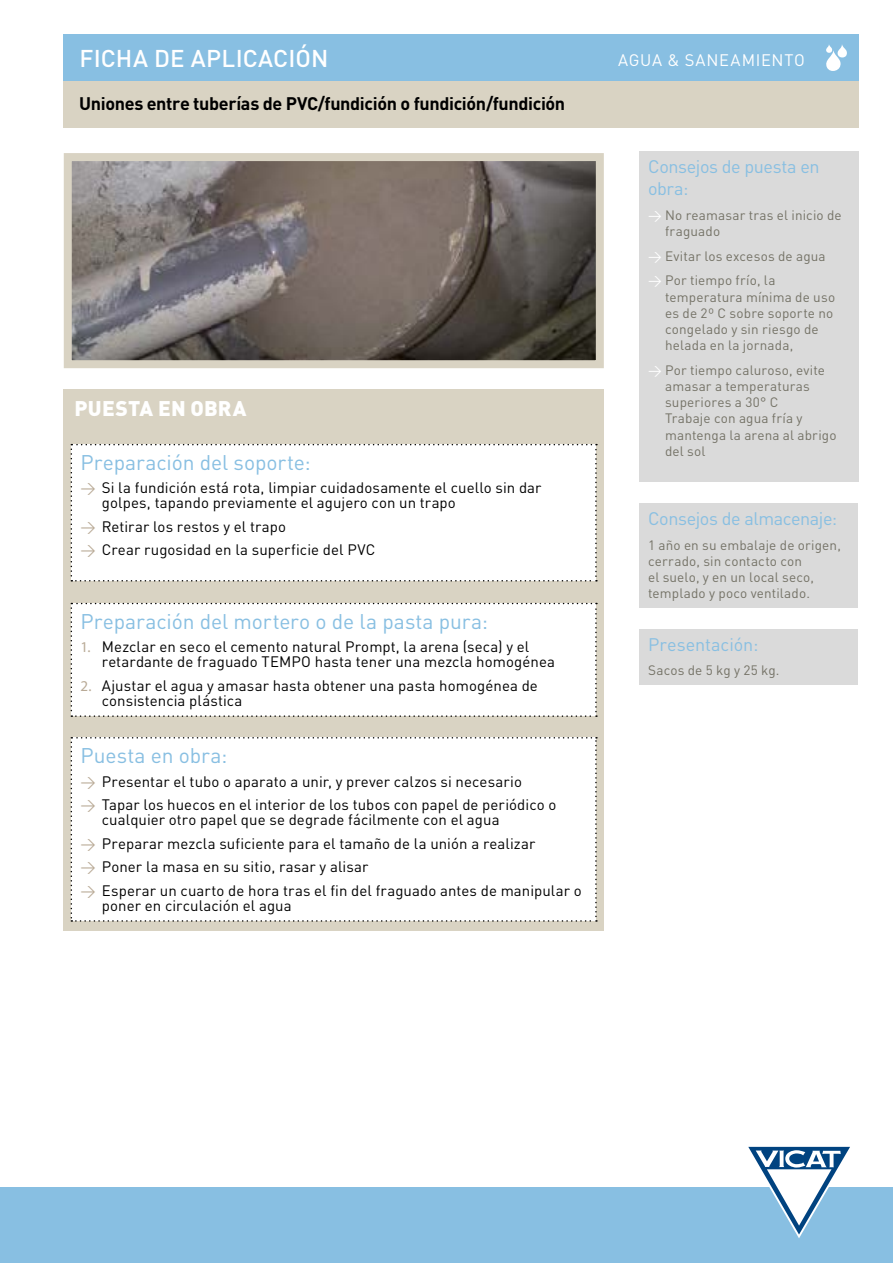
<style>
.page{position:relative;width:893px;height:1263px;background:#fff}
.page>*{position:absolute;margin:0;border:0;box-sizing:border-box;transform-origin:0 0}
.t1{font:500 24px "DIN Pro";letter-spacing:.005em;color:#fff}
.t2{font:21px "DIN Pro";letter-spacing:-.005em;color:#88bfe2}
.t3{font:900 21px "DIN Pro";letter-spacing:.01em;color:#fff}
.t4{font:18px/21.6px "DIN Pro";letter-spacing:-.02em;color:#88bfe2}
.t5{font:700 18px "DIN Pro";letter-spacing:-.02em;color:#000}
.t6{font:16.5px "DIN Pro";letter-spacing:.04em;color:#fff}
.t7{font:15px/15px "DIN Pro";letter-spacing:.005em;color:#000}
.t8{font:13.5px/16.2px "DIN Pro";letter-spacing:.01em;color:#747266}
.s1{color:#b9aa96}
.s2{font-family:"Myriad Pro";color:#b9aa96}
.s3{color:#fff}
</style>
<div class="page">
<div style="left:640px;top:151px;width:219px;height:330px;background:#dadada"></div>
<div style="left:64px;top:34px;width:795px;height:47px;background:#88bfe2"></div>
<div style="left:0;top:1187px;width:893px;height:76px;background:#88bfe2"></div>
<svg style="left:748px;top:1146px;width:102px;height:92px"></svg>
<div style="left:64px;top:81px;width:795px;height:47px;background:#d9d3c3"></div>
<div style="left:640px;top:503px;width:218px;height:105px;background:#dadada"></div>
<div style="left:640px;top:629px;width:218px;height:55px;background:#dadada"></div>
<div style="left:64px;top:389px;width:540px;height:542px;background:#d9d3c3"></div>
<img style="left:73px;top:162px;width:522px;height:197px">
<div style="left:64px;top:153px;width:540px;height:215px;border:8px solid #d9d3c3"></div>
<div style="left:71px;top:444px;width:526px;height:137px;background:#fff"></div>
<div style="left:71px;top:737px;width:526px;height:185px;background:#fff"></div>
<svg style="left:826px;top:45px;width:21px;height:26px"></svg>
<div style="left:71px;top:603px;width:526px;height:114px;background:#fff"></div>
<h1 class="t1" style="left:79px;top:38px;width:251px">FICHA DE APLICACIÓN</h1>
<p class="t5" style="left:79px;top:89px;width:487px">Uniones entre tuberías de PVC/fundición o fundición/fundición</p>
<h2 class="t3" style="left:75px;top:390px;width:173px">PUESTA EN OBRA</h2>
<h2 class="t2" style="left:81px;top:446px;width:232px">Preparación del soporte:</h2>
<p class="t7" style="left:102px;top:479px;width:441px;text-indent:-21px"><span class="s1">→</span> Si la fundición está rota, limpiar cuidadosamente el cuello sin dar golpes, tapando previamente el agujero con un trapo</p>
<p class="t7" style="left:81px;top:518px;width:207px"><span class="s1">→</span> Retirar los restos y el trapo</p>
<p class="t7" style="left:81px;top:541px;width:296px"><span class="s1">→</span> Crear rugosidad en la superficie del PVC</p>
<h2 class="t2" style="left:81px;top:605px;width:409px">Preparación del mortero o de la pasta pura:</h2>
<p class="t7" style="left:102px;top:638px;width:455px;text-indent:-21px"><span class="s2">1.</span> Mezclar en seco el cemento natural Prompt, la arena (seca) y el retardante de fraguado TEMPO hasta tener una mezcla homogénea</p>
<p class="t7" style="left:102px;top:676px;width:438px;text-indent:-21px"><span class="s2">2.</span> Ajustar el agua y amasar hasta obtener una pasta homogénea de consistencia plástica</p>
<h2 class="t2" style="left:81px;top:739px;width:148px">Puesta en obra:</h2>
<p class="t7" style="left:81px;top:772px;width:443px"><span class="s1">→</span> Presentar el tubo o aparato a unir, y prever calzos si necesario</p>
<p class="t7" style="left:102px;top:796px;width:456px;text-indent:-21px"><span class="s1">→</span> Tapar los huecos en el interior de los tubos con papel de periódico o cualquier otro papel que se degrade fácilmente con el agua</p>
<p class="t7" style="left:81px;top:834px;width:456px"><span class="s1">→</span> Preparar mezcla suficiente para el tamaño de la unión a realizar</p>
<p class="t7" style="left:81px;top:858px;width:289px"><span class="s1">→</span> Poner la masa en su sitio, rasar y alisar</p>
<p class="t7" style="left:102px;top:881px;width:481px;text-indent:-21px"><span class="s1">→</span> Esperar un cuarto de hora tras el fin del fraguado antes de manipular o poner en circulación el agua</p>
<p class="t6" style="left:618px;top:47px;width:188px">AGUA &amp; SANEAMIENTO</p>
<p class="t4" style="left:648px;top:154px;width:173px">Consejos de puesta en obra:</p>
<p class="t8" style="left:665px;top:205px;width:178px;text-indent:-17px"><span class="s3">→</span> No reamasar tras el inicio de fraguado</p>
<p class="t8" style="left:648px;top:246px;width:179px"><span class="s3">→</span> Evitar los excesos de agua</p>
<p class="t8" style="left:665px;top:271px;width:172px;text-indent:-17px"><span class="s3">→</span> Por tiempo frío, la temperatura mínima de uso es de 2º C sobre soporte no congelado y sin riesgo de helada en la jornada,</p>
<p class="t8" style="left:665px;top:360px;width:173px;text-indent:-17px"><span class="s3">→</span> Por tiempo caluroso, evite amasar a temperaturas superiores a 30° C<br>Trabaje con agua fría y mantenga la arena al abrigo del sol</p>
<p class="t4" style="left:648px;top:506px;width:191px">Consejos de almacenaje:</p>
<p class="t8" style="left:648px;top:535px;width:194px">1 año en su embalaje de origen, cerrado, sin contacto con<br>el suelo, y en un local seco, templado y poco ventilado.</p>
<p class="t4" style="left:648px;top:632px;width:112px">Presentación:</p>
<p class="t8" style="left:648px;top:660px;width:133px">Sacos de 5 kg y 25 kg.</p>
</div>
